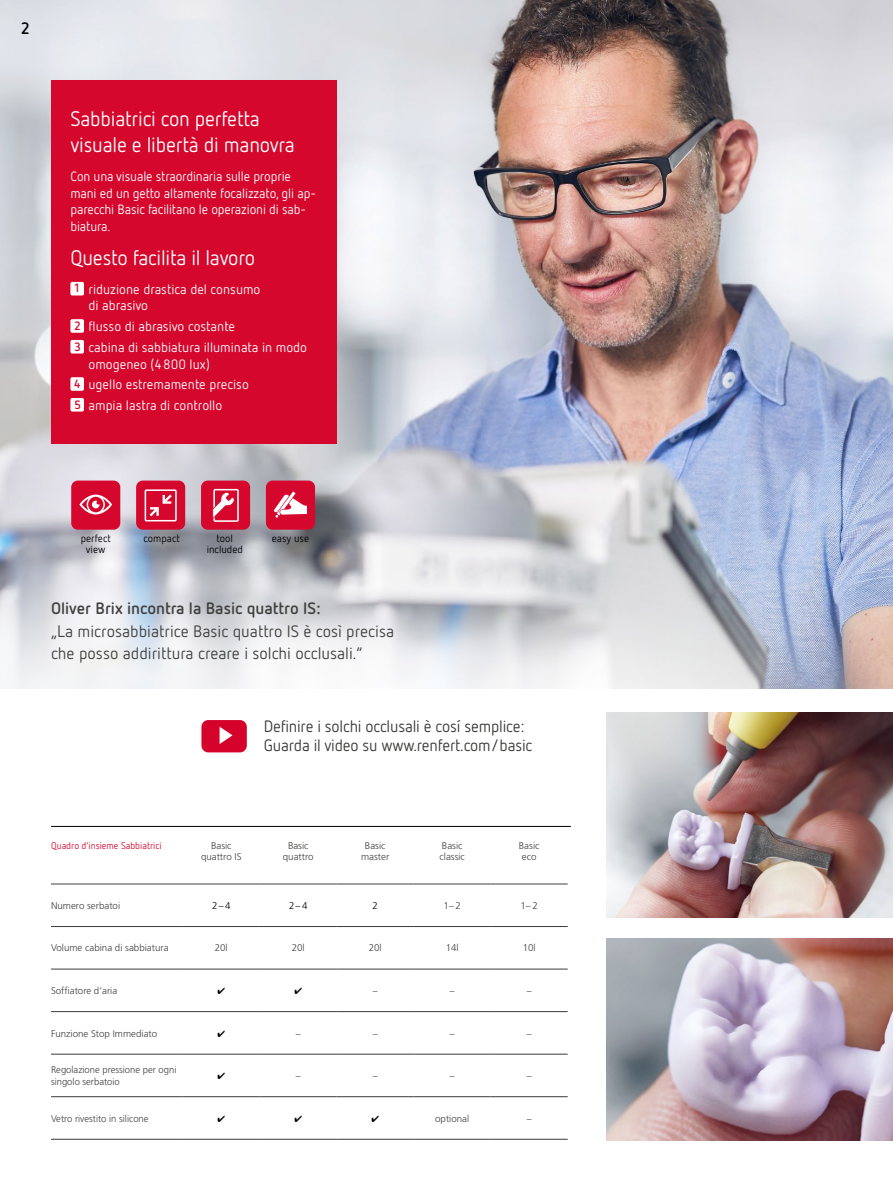
<style>
.page{position:relative;width:893px;height:1187px;background:#fff}
.page>*{position:absolute;margin:0;border:0;box-sizing:border-box;transform-origin:0 0}
.t1{font:21px/25.5px "Netto Pro";letter-spacing:-.01em;color:#fff}
.t2{font:16.5px/22.5px "Netto Pro";color:#40403f}
.t3{font:16.5px/19.5px "Netto Pro";letter-spacing:-.01em;color:#393938}
.t4{font:700 16.5px "Netto Pro";color:#40403f}
.t5{font:700 16.5px "Netto Pro";color:#000}
.t6{font:13.5px/16.5px "Netto Pro";color:#fff}
.t7{font:10.5px/10.5px "Netto Pro";color:#000;text-align:center}
.t8{font:300 9.75px/11.2px "Frutiger LT Std";color:#40403f;text-align:center}
.t9{font:9.75px "Netto Pro";color:#d5072d}
.t10{font:300 9.75px "Frutiger LT Std";color:#000}
.s1{font-weight:700;font-size:12px;color:#d5072d}
</style>
<div class="page">
<hr style="left:51px;top:883px;width:132px;height:1px;background:#40403f">
<hr style="left:183px;top:883px;width:77px;height:1px;background:#40403f">
<hr style="left:260px;top:883px;width:77px;height:1px;background:#40403f">
<hr style="left:337px;top:883px;width:77px;height:1px;background:#40403f">
<hr style="left:414px;top:883px;width:77px;height:1px;background:#40403f">
<hr style="left:491px;top:883px;width:77px;height:1px;background:#40403f">
<hr style="left:51px;top:926px;width:132px;height:1px;background:#3a3a39">
<hr style="left:183px;top:926px;width:77px;height:1px;background:#3a3a39">
<hr style="left:260px;top:926px;width:77px;height:1px;background:#3a3a39">
<hr style="left:337px;top:926px;width:77px;height:1px;background:#3a3a39">
<hr style="left:414px;top:926px;width:77px;height:1px;background:#3a3a39">
<hr style="left:491px;top:926px;width:77px;height:1px;background:#3a3a39">
<hr style="left:51px;top:968px;width:132px;height:1px;background:#3a3a39">
<hr style="left:183px;top:968px;width:77px;height:1px;background:#3a3a39">
<hr style="left:260px;top:968px;width:77px;height:1px;background:#3a3a39">
<hr style="left:337px;top:968px;width:77px;height:1px;background:#3a3a39">
<hr style="left:414px;top:968px;width:77px;height:1px;background:#3a3a39">
<hr style="left:491px;top:968px;width:77px;height:1px;background:#3a3a39">
<hr style="left:51px;top:1011px;width:132px;height:1px;background:#3a3a39">
<hr style="left:183px;top:1011px;width:77px;height:1px;background:#3a3a39">
<hr style="left:260px;top:1011px;width:77px;height:1px;background:#3a3a39">
<hr style="left:337px;top:1011px;width:77px;height:1px;background:#3a3a39">
<hr style="left:414px;top:1011px;width:77px;height:1px;background:#3a3a39">
<hr style="left:491px;top:1011px;width:77px;height:1px;background:#3a3a39">
<hr style="left:51px;top:1053px;width:132px;height:1px;background:#3a3a39">
<hr style="left:183px;top:1053px;width:77px;height:1px;background:#3a3a39">
<hr style="left:260px;top:1053px;width:77px;height:1px;background:#3a3a39">
<hr style="left:337px;top:1053px;width:77px;height:1px;background:#3a3a39">
<hr style="left:414px;top:1053px;width:77px;height:1px;background:#3a3a39">
<hr style="left:491px;top:1053px;width:77px;height:1px;background:#3a3a39">
<hr style="left:51px;top:1096px;width:132px;height:1px;background:#3a3a39">
<hr style="left:183px;top:1096px;width:77px;height:1px;background:#3a3a39">
<hr style="left:260px;top:1096px;width:77px;height:1px;background:#3a3a39">
<hr style="left:337px;top:1096px;width:77px;height:1px;background:#3a3a39">
<hr style="left:414px;top:1096px;width:77px;height:1px;background:#3a3a39">
<hr style="left:491px;top:1096px;width:77px;height:1px;background:#3a3a39">
<hr style="left:51px;top:1138px;width:132px;height:1px;background:#3a3a39">
<hr style="left:183px;top:1138px;width:77px;height:1px;background:#3a3a39">
<hr style="left:260px;top:1138px;width:77px;height:1px;background:#3a3a39">
<hr style="left:337px;top:1138px;width:77px;height:1px;background:#3a3a39">
<hr style="left:414px;top:1138px;width:77px;height:1px;background:#3a3a39">
<hr style="left:491px;top:1138px;width:77px;height:1px;background:#3a3a39">
<img style="left:0;top:0;width:893px;height:444px">
<svg style="left:0;top:444px;width:893px;height:245px"></svg>
<img style="left:606px;top:938px;width:287px;height:202px">
<img style="left:606px;top:712px;width:287px;height:205px">
<hr style="left:51px;top:826px;width:520px;height:1px;background:#000">
<svg style="left:201px;top:720px;width:46px;height:32px"></svg>
<div style="left:51px;top:81px;width:286px;height:363px;background:#d5072d"></div>
<div style="left:70px;top:282px;width:14px;height:13px;background:#fff;border-radius:2px"></div>
<div style="left:70px;top:319px;width:14px;height:14px;background:#fff;border-radius:2px"></div>
<div style="left:70px;top:340px;width:14px;height:13px;background:#fff;border-radius:2px"></div>
<div style="left:70px;top:377px;width:14px;height:14px;background:#fff;border-radius:2px"></div>
<div style="left:70px;top:398px;width:14px;height:13px;background:#fff;border-radius:2px"></div>
<div style="left:71px;top:480px;width:49px;height:49px;background:#d5072d;border-radius:7px"></div>
<svg style="left:80px;top:494px;width:32px;height:20px"></svg>
<div style="left:136px;top:480px;width:49px;height:49px;background:#d5072d;border-radius:7px"></div>
<div style="left:145px;top:489px;width:32px;height:32px;border:2px solid #fff"></div>
<svg style="left:147px;top:492px;width:27px;height:27px"></svg>
<div style="left:201px;top:480px;width:49px;height:49px;background:#d5072d;border-radius:7px"></div>
<div style="left:213px;top:489px;width:26px;height:33px;border:2px solid #fff"></div>
<svg style="left:212px;top:492px;width:23px;height:27px"></svg>
<div style="left:266px;top:480px;width:49px;height:49px;background:#d5072d;border-radius:7px"></div>
<svg style="left:274px;top:491px;width:33px;height:26px"></svg>
<p class="t5" style="left:21px;top:17px;width:10px">2</p>
<h1 class="t1" style="left:70px;top:105px;width:226px">Sabbiatrici con perfetta visuale e libertà di manovra</h1>
<p class="t6" style="left:70px;top:168px;width:247px">Con una visuale straordinaria sulle proprie mani ed un getto altamente focalizzato, gli ap&shy;parecchi Basic facilitano le operazioni di sab&shy;biatura.</p>
<h1 class="t1" style="left:70px;top:244px;width:186px">Questo facilita il lavoro</h1>
<p class="t6" style="left:88px;top:280px;width:174px;text-indent:-14px"><span class="s1">1</span> riduzione drastica del consumo di abrasivo</p>
<p class="t6" style="left:75px;top:316px;width:234px;line-height:20.7px"><span class="s1">2</span> flusso di abrasivo costante<br><span class="s1">3</span> cabina di sabbiatura illuminata in modo</p>
<p class="t6" style="left:74px;top:353px;width:176px;line-height:20.7px;text-indent:14px">omogeneo (4800 lux)<br><span class="s1">4</span> ugello estremamente preciso<br><span class="s1">5</span> ampia lastra di controllo</p>
<p class="t7" style="left:81px;top:532px;width:32px">perfect view</p>
<p class="t7" style="left:144px;top:532px;width:38px">compact</p>
<p class="t7" style="left:217px;top:532px;width:18px">tool</p>
<p class="t7" style="left:272px;top:532px;width:39px">easy use</p>
<p class="t7" style="left:207px;top:543px;width:38px">included</p>
<p class="t4" style="left:51px;top:597px;width:271px">Oliver Brix incontra la Basic quattro IS:</p>
<p class="t2" style="left:51px;top:619px;width:345px">„La microsabbiatrice Basic quattro IS è così precisa che posso addirittura creare i solchi occlusali.“</p>
<p class="t3" style="left:264px;top:715px;width:270px">Definire i solchi occlusali è cosí semplice:<br>Guarda il video su www.renfert.com/basic</p>
<p class="t9" style="left:51px;top:839px;width:112px">Quadro d‘insieme Sabbiatrici</p>
<p class="t8" style="left:201px;top:839px;width:42px">Basic quattro IS</p>
<p class="t8" style="left:283px;top:839px;width:32px">Basic quattro</p>
<p class="t8" style="left:361px;top:839px;width:30px">Basic master</p>
<p class="t8" style="left:439px;top:839px;width:27px;text-align:left">Basic classic</p>
<p class="t8" style="left:519px;top:839px;width:22px">Basic eco</p>
<p class="t8" style="left:51px;top:900px;width:71px">Numero serbatoi</p>
<p class="t10" style="left:212px;top:900px;width:20px">2–4</p>
<p class="t10" style="left:289px;top:900px;width:20px">2–4</p>
<p class="t10" style="left:373px;top:900px;width:7px">2</p>
<p class="t8" style="left:443px;top:900px;width:19px">1–2</p>
<p class="t8" style="left:520px;top:900px;width:19px">1–2</p>
<p class="t8" style="left:51px;top:942px;width:119px">Volume cabina di sabbiatura</p>
<p class="t8" style="left:215px;top:942px;width:15px">20l</p>
<p class="t8" style="left:292px;top:942px;width:15px">20l</p>
<p class="t8" style="left:369px;top:942px;width:15px">20l</p>
<p class="t8" style="left:446px;top:942px;width:15px">14l</p>
<p class="t8" style="left:523px;top:942px;width:15px">10l</p>
<p class="t8" style="left:51px;top:985px;width:68px">Soffiatore d‘aria</p>
<p class="t8" style="left:373px;top:985px;width:6px">–</p>
<p class="t8" style="left:450px;top:985px;width:6px">–</p>
<p class="t8" style="left:527px;top:985px;width:6px">–</p>
<p class="t8" style="left:51px;top:1027px;width:108px">Funzione Stop Immediato</p>
<p class="t8" style="left:51px;top:1064px;width:127px;line-height:11.7px;text-align:left">Regolazione pressione per ogni singolo serbatoio</p>
<p class="t8" style="left:296px;top:1070px;width:6px">–</p>
<p class="t8" style="left:373px;top:1070px;width:6px">–</p>
<p class="t8" style="left:450px;top:1070px;width:6px">–</p>
<p class="t8" style="left:527px;top:1070px;width:6px">–</p>
<p class="t8" style="left:51px;top:1112px;width:99px">Vetro rivestito in silicone</p>
<p class="t8" style="left:435px;top:1112px;width:36px">optional</p>
</div>
